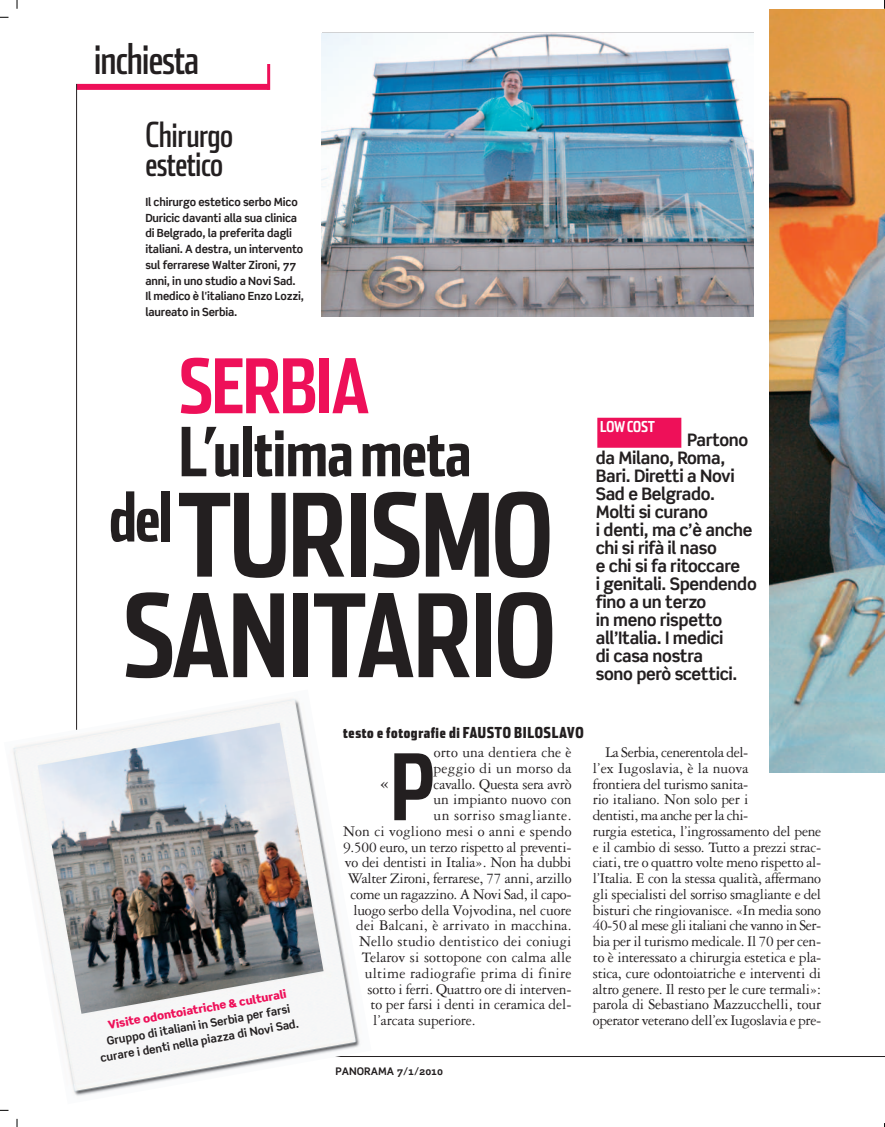
<style>
.page{position:relative;width:885px;height:1127px;background:#fff}
.page>*{position:absolute;margin:0;border:0;box-sizing:border-box;transform-origin:0 0}
.t1{font:700 114.45px/100.5px "Stainless Comp";letter-spacing:-.02em;color:#231f20;text-align:center}
.t2{font:700 91.35px "Stainless Comp";color:#231f20}
.t3{font:700 75px "Stainless Comp";letter-spacing:-.025em;color:#ee1059}
.t4{font:700 67.5px "Stainless Comp";letter-spacing:-.01em;color:#231f20}
.t5{font:42px "Stainless Comp";letter-spacing:-.025em;color:#231f20}
.t6{font:34.5px/28.5px "Stainless Comp";letter-spacing:-.015em;color:#231f20}
.t7{font:21px "Garamond Three";color:#231f20}
.t8{font:700 17.25px/18px "Scene";letter-spacing:-.02em;color:#231f20}
.t9{font:15.75px/15.8px "Garamond Three";letter-spacing:-.02em;color:#231f20}
.t10{font:15.75px "Garamond Three";letter-spacing:.005em;color:#231f20}
.t11{font:15.75px "Garamond Three";letter-spacing:.01em;color:#231f20}
.t12{font:15.75px "Garamond Three";letter-spacing:.015em;color:#231f20}
.t13{font:15.75px "Garamond Three";letter-spacing:.025em;color:#231f20}
.t14{font:900 15px "Stainless Comp";letter-spacing:.045em;color:#231f20}
.t15{font:700 15px "Stainless Comp";letter-spacing:-.02em;color:#fff}
.t16{font:700 11.25px/15.8px "Scene";letter-spacing:-.015em;color:#231f20}
.t17{font:900 11.25px "Scene";color:#ee1059}
.t18{font:700 10.5px "Scene";color:#231f20}
</style>
<div class="page">
<hr style="left:77px;top:1056px;width:807px;height:1px;background:#231f20">
<img style="left:769px;top:10px;width:115px;height:763px">
<div style="left:597px;top:418px;width:84px;height:30px;background:#ee1059"></div>
<div style="left:77px;top:84px;width:192px;height:6px;background:#ee1059"></div>
<hr style="left:267px;top:64px;width:3px;height:26px;background:#ee1059">
<hr style="left:76px;top:84px;width:1px;height:972px;background:#231f20">
<img style="left:322px;top:33px;width:431px;height:283px">
<img style="left:13px;top:689px;width:347px;height:407px">
<h3 class="t5" style="left:94px;top:43px;width:107px">inchiesta</h3>
<h3 class="t6" style="left:145px;top:123px;width:89px">Chirurgo estetico</h3>
<p class="t16" style="left:145px;top:195px;width:160px">Il chirurgo estetico serbo Mico<br>Duricic davanti alla sua clinica di Belgrado, la preferita dagli italiani. A destra, un intervento sul ferrarese Walter Zironi, 77 anni, in uno studio a Novi Sad.<br>Il medico è l'italiano Enzo Lozzi, laureato in Serbia.</p>
<h3 class="t3" style="left:178px;top:358px;width:193px">SERBIA</h3>
<h3 class="t4" style="left:178px;top:426px;width:294px">L’ultima meta</h3>
<h3 class="t4" style="left:109px;top:491px;width:65px">del</h3>
<h1 class="t1" style="left:122px;top:493px;width:435px">TURISMO<br>SANITARIO</h1>
<p class="t15" style="left:600px;top:420px;width:56px">LOW COST</p>
<p class="t8" style="left:595px;top:432px;width:162px;text-indent:91px">Partono da Milano, Roma,<br>Bari. Diretti a Novi<br>Sad e Belgrado.<br>Molti si curano<br>i denti, ma c’è anche chi si rifà il naso<br>e chi si fa ritoccare<br>i genitali. Spendendo fino a un terzo<br>in meno rispetto all’Italia. I medici<br>di casa nostra<br>sono però scettici.</p>
<p class="t17" style="left:107px;top:1020px;width:182px;rotate:-10deg">Visite odontoiatriche &amp; culturali</p>
<p class="t16" style="left:97px;top:1036px;width:203px;text-align:center;rotate:-10deg">Gruppo di italiani in Serbia per farsi curare i denti nella piazza di Novi Sad.</p>
<p class="t14" style="left:343px;top:726px;width:242px">testo e fotografie di FAUSTO BILOSLAVO</p>
<p class="t10" style="left:434px;top:747px;width:139px">orto una dentiera che è</p>
<p class="t11" style="left:433px;top:762px;width:139px">peggio di un morso da</p>
<p class="t9" style="left:433px;top:777px;width:139px">cavallo. Questa sera avrò</p>
<p class="t9" style="left:433px;top:793px;width:139px">un impianto nuovo con</p>
<p class="t13" style="left:433px;top:810px;width:139px">un sorriso smagliante.</p>
<p class="t10" style="left:343px;top:825px;width:230px">Non ci vogliono mesi o anni e spendo</p>
<p class="t9" style="left:343px;top:840px;width:230px">9.500 euro, un terzo rispetto al preventi-</p>
<p class="t9" style="left:345px;top:856px;width:228px">vo dei dentisti in Italia». Non ha dubbi</p>
<p class="t9" style="left:347px;top:872px;width:225px">Walter Zironi, ferrarese, 77 anni, arzillo</p>
<p class="t9" style="left:350px;top:888px;width:222px">come un ragazzino. A Novi Sad, il capo-</p>
<p class="t9" style="left:353px;top:903px;width:220px">luogo serbo della Vojvodina, nel cuore</p>
<p class="t11" style="left:356px;top:920px;width:217px">dei Balcani, è arrivato in macchina.</p>
<p class="t10" style="left:359px;top:936px;width:214px">Nello studio dentistico dei coniugi</p>
<p class="t10" style="left:362px;top:951px;width:211px">Telarov si sottopone con calma alle</p>
<p class="t12" style="left:365px;top:967px;width:208px">ultime radiografie prima di finire</p>
<p class="t9" style="left:367px;top:982px;width:205px">sotto i ferri. Quattro ore di interven-</p>
<p class="t9" style="left:370px;top:998px;width:202px">to per farsi i denti in ceramica del-</p>
<p class="t9" style="left:373px;top:1014px;width:104px">l’arcata superiore.</p>
<h2 class="t2" style="left:390px;top:752px;width:46px">P</h2>
<h3 class="t7" style="left:379px;top:775px;width:12px">«</h3>
<p class="t9" style="left:592px;top:746px;width:230px;text-indent:13px">La Serbia, cenerentola del-<br>l’ex Iugoslavia, è la nuova<br>frontiera del turismo sanita-<br>rio italiano. Non solo per i<br>dentisti, ma anche per la chi-<br>rurgia estetica, l’ingrossamento del pene e il cambio di sesso. Tutto a prezzi strac&shy;ciati, tre o quattro volte meno rispetto al&shy;l’Italia. E con la stessa qualità, affermano gli specialisti del sorriso smagliante e del bisturi che ringiovanisce. «In media sono 40-50 al mese gli italiani che vanno in Ser&shy;bia per il turismo medicale. Il 70 per cen&shy;to è interessato a chirurgia estetica e pla&shy;stica, cure odontoiatriche e interventi di altro genere. Il resto per le cure termali»: parola di Sebastiano Mazzucchelli, tour operator veterano dell’ex Iugoslavia e pre-</p>
<p class="t18" style="left:335px;top:1066px;width:109px">PANORAMA 7/1/2010</p>
</div>
